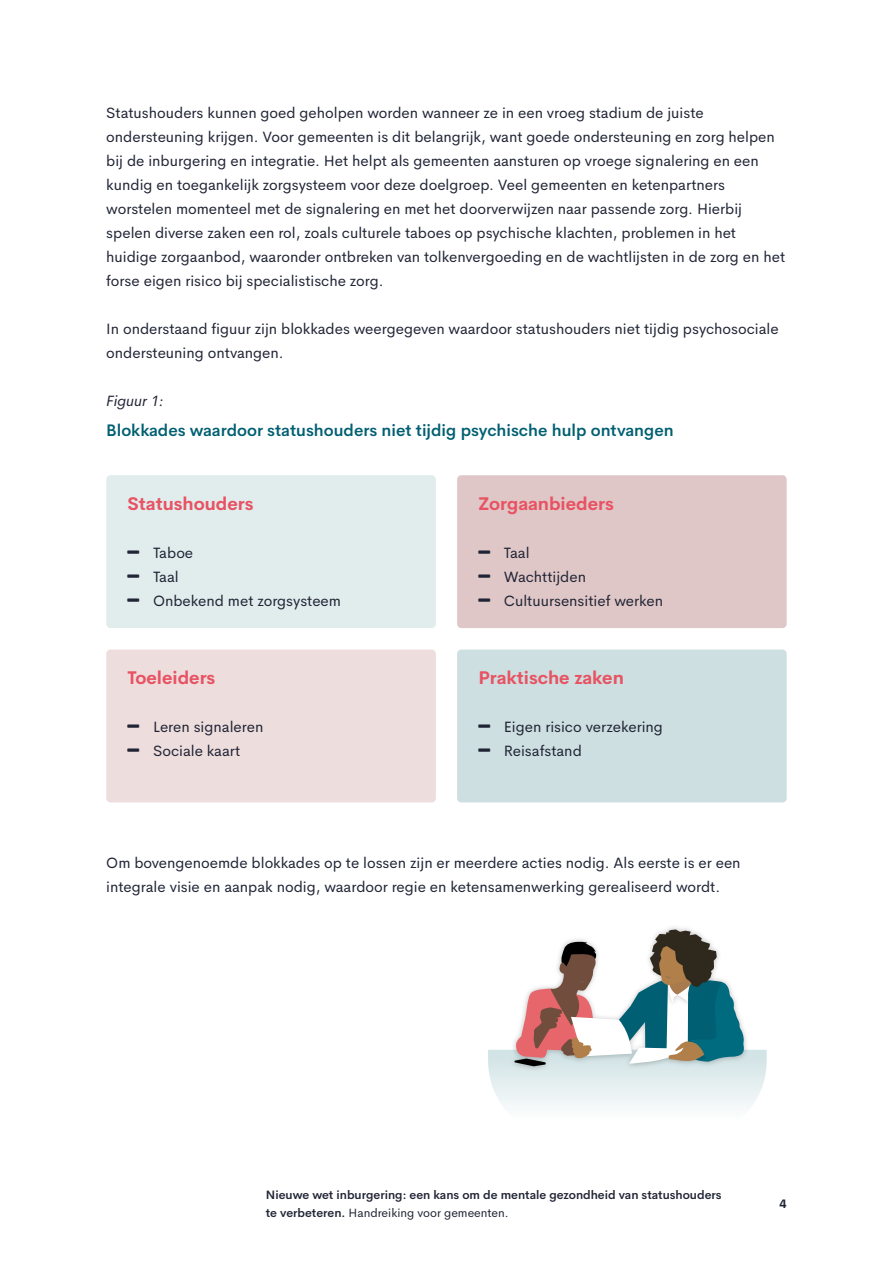
<style>
.page{position:relative;width:893px;height:1263px;background:#fff}
.page>*{position:absolute;margin:0;border:0;box-sizing:border-box;transform-origin:0 0}
.t1{font:700 18px "Cerebri Sans";color:#e85363}
.t2{font:600 16.5px "Cerebri Sans";color:#005f72}
.t3{font:15px/24px "Cerebri Sans";color:#202435}
.t4{font:italic 15px "Cerebri Sans";color:#202435}
.t5{font:600 12px/18px "Cerebri Sans";color:#202435}
.t6{font:700 12px "Cerebri Sans";color:#202435}
.s1{font-weight:400}
</style>
<div class="page">
<div style="left:106px;top:649px;width:330px;height:153px;background:#eddddd;border-radius:4px"></div>
<div style="left:457px;top:475px;width:330px;height:153px;background:#e0c7c7;border-radius:4px"></div>
<div style="left:457px;top:649px;width:330px;height:153px;background:#cddfe0;border-radius:4px"></div>
<svg style="left:488px;top:929px;width:279px;height:178px"></svg>
<div style="left:106px;top:475px;width:330px;height:153px;background:#e1eced;border-radius:4px"></div>
<p class="t3" style="left:106px;top:99px;width:680px">Statushouders kunnen goed geholpen worden wanneer ze in een vroeg stadium de juiste ondersteuning krijgen. Voor gemeenten is dit belangrijk, want goede ondersteuning en zorg helpen bij de inburgering en integratie. Het helpt als gemeenten aansturen op vroege signalering en een kundig en toegankelijk zorgsysteem voor deze doelgroep. Veel gemeenten en ketenpartners worstelen momenteel met de signalering en met het doorverwijzen naar passende zorg. Hierbij spelen diverse zaken een rol, zoals culturele taboes op psychische klachten, problemen in het huidige zorgaanbod, waaronder ontbreken van tolkenvergoeding en de wachtlijsten in de zorg en het forse eigen risico bij specialistische zorg.</p>
<p class="t3" style="left:106px;top:315px;width:674px">In onderstaand figuur zijn blokkades weergegeven waardoor statushouders niet tijdig psychosociale ondersteuning ontvangen.</p>
<p class="t4" style="left:106px;top:388px;width:59px">Figuur 1:</p>
<p class="t2" style="left:106px;top:417px;width:569px">Blokkades waardoor statushouders niet tijdig psychische hulp ontvangen</p>
<p class="t1" style="left:128px;top:489px;width:127px">Statushouders</p>
<p class="t3" style="left:153px;top:539px;width:189px">Taboe<br>Taal<br>Onbekend met zorgsysteem</p>
<p class="t1" style="left:128px;top:663px;width:89px">Toeleiders</p>
<p class="t3" style="left:153px;top:714px;width:112px">Leren signaleren<br>Sociale kaart</p>
<p class="t1" style="left:478px;top:489px;width:137px">Zorgaanbieders</p>
<p class="t3" style="left:504px;top:539px;width:161px">Taal<br>Wachttijden<br>Cultuursensitief werken</p>
<p class="t1" style="left:478px;top:663px;width:147px">Praktische zaken</p>
<p class="t3" style="left:504px;top:714px;width:160px">Eigen risico verzekering<br>Reisafstand</p>
<p class="t3" style="left:106px;top:849px;width:636px">Om bovengenoemde blokkades op te lossen zijn er meerdere acties nodig. Als eerste is er een integrale visie en aanpak nodig, waardoor regie en ketensamenwerking gerealiseerd wordt.</p>
<p class="t5" style="left:266px;top:1185px;width:457px">Nieuwe wet inburgering: een kans om de mentale gezondheid van statushouders te verbeteren. <span class="s1">Handreiking voor gemeenten.</span></p>
<p class="t6" style="left:779px;top:1194px;width:9px">4</p>
</div>
